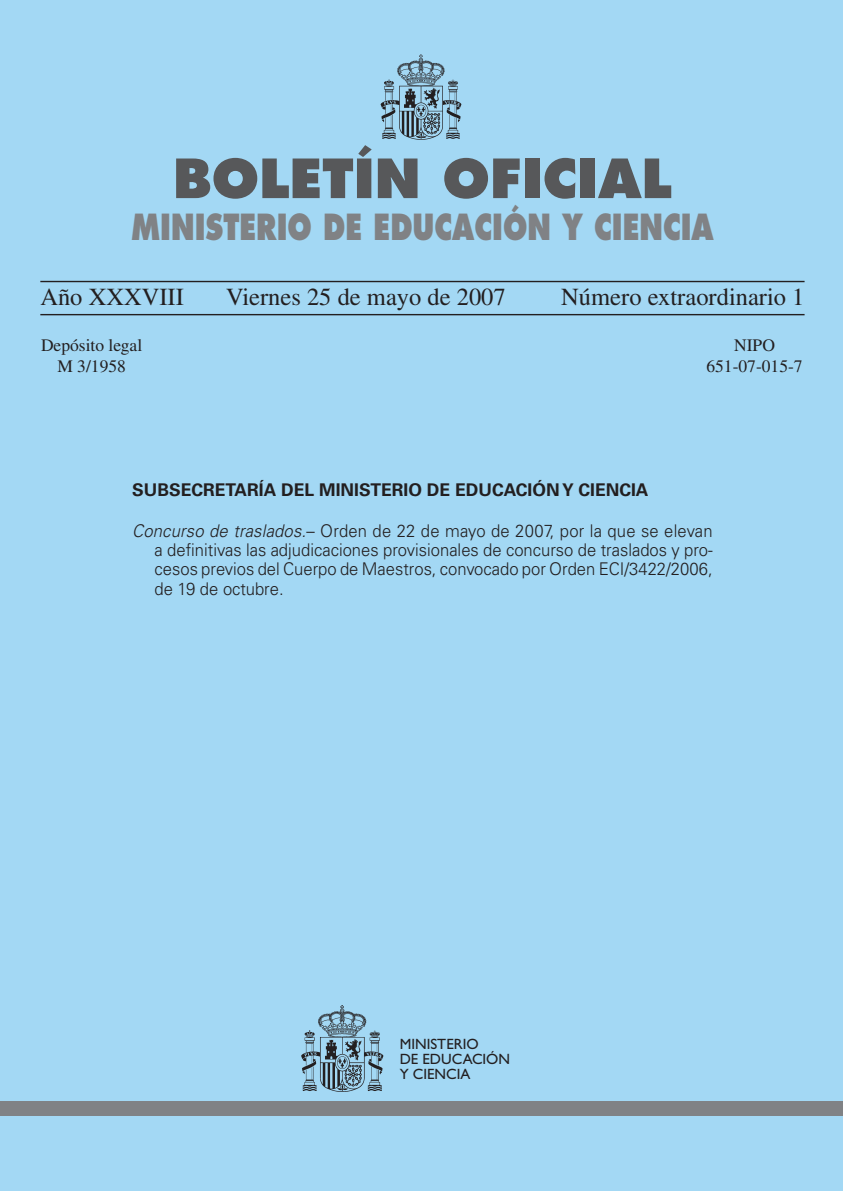
<style>
.page{position:relative;width:843px;height:1191px;background:#a3d8f4}
.page>*{position:absolute;margin:0;border:0;box-sizing:border-box;transform-origin:0 0}
.t1{font:800 52.5px "Futura Std";color:#57585a}
.t2{font:800 35px "Futura Std";color:#808285;scale:.77 1}
.t3{font:24.5px "Times LT Std";color:#231f20}
.t4{font:300 17.5px/19.2px "Univers LT Std";color:#231f20;text-align:justify;scale:.95 1}
.t5{font:700 17.5px "Univers LT Std";color:#231f20}
.t6{font:17.5px/21px "Times LT Std";color:#231f20;text-align:center}
.t7{font:14.88px/15px "Gill Sans";color:#231f20}
.s1{font-style:italic}
</style>
<div class="page">
<img style="left:381px;top:54px;width:80px;height:85px">
<hr style="left:40px;top:281px;width:764px;height:1px;background:#231f20">
<hr style="left:40px;top:314px;width:764px;height:1px;background:#231f20">
<div style="left:0;top:1101px;width:843px;height:15px;background:#808285"></div>
<img style="left:302px;top:1006px;width:82px;height:85px">
<h1 class="t1" style="left:173px;top:145px;width:500px">BOLETÍN OFICIAL</h1>
<h2 class="t2" style="left:131px;top:205px;width:758px">MINISTERIO DE EDUCACIÓN Y CIENCIA</h2>
<h3 class="t3" style="left:40px;top:283px;width:145px">Año XXXVIII</h3>
<h3 class="t3" style="left:226px;top:283px;width:281px">Viernes 25 de mayo de 2007</h3>
<h3 class="t3" style="left:561px;top:283px;width:245px">Número extraordinario 1</h3>
<p class="t6" style="left:41px;top:334px;width:103px">Depósito legal<br>M 3/1958</p>
<p class="t6" style="left:706px;top:334px;width:98px">NIPO<br>651-07-015-7</p>
<p class="t5" style="left:132px;top:480px;width:518px">SUBSECRETARÍA DEL MINISTERIO DE EDUCACIÓN Y CIENCIA</p>
<p class="t4" style="left:154px;top:521px;width:589px;text-indent:-22px"><span class="s1">Concurso de traslados.</span>– Orden de 22 de mayo de 2007, por la que se elevan a definitivas las adjudicaciones provisionales de concurso de traslados y pro&shy;cesos previos del Cuerpo de Maestros, convocado por Orden ECI/3422/2006, de 19 de octubre.</p>
<p class="t7" style="left:400px;top:1036px;width:112px">MINISTERIO<br>DE EDUCACIÓN<br>Y CIENCIA</p>
</div>
